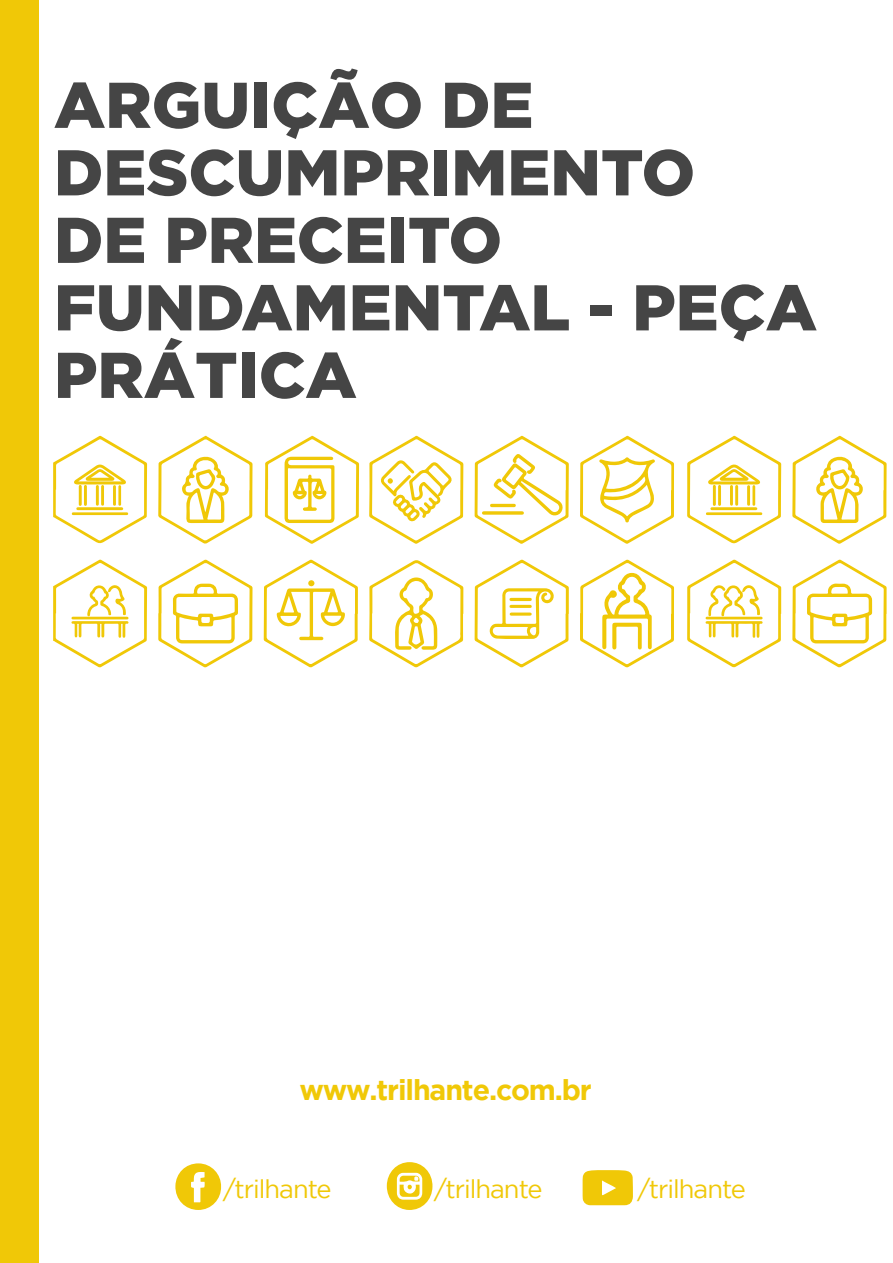
<style>
.page{position:relative;width:893px;height:1263px;background:#fff}
.page>*{position:absolute;margin:0;border:0;box-sizing:border-box;transform-origin:0 0}
.Título_do_Ebook{font:900 64.5px/67.5px "Gotham";color:#454545}
.t1{font:700 28.5px "Gotham";letter-spacing:-.04em;color:#f0c807}
.Parágrafo_Texto{font:25.5px "Gotham";letter-spacing:-.04em;color:#f0c807}
</style>
<div class="page">
<div style="left:0;top:0;width:39px;height:1263px;background:#f0c807"></div>
<svg style="left:475px;top:436px;width:94px;height:108px"></svg>
<svg style="left:53px;top:559px;width:94px;height:109px"></svg>
<svg style="left:369px;top:436px;width:94px;height:108px"></svg>
<svg style="left:158px;top:559px;width:94px;height:108px"></svg>
<svg style="left:792px;top:559px;width:95px;height:108px"></svg>
<svg style="left:580px;top:559px;width:94px;height:108px"></svg>
<svg style="left:264px;top:559px;width:94px;height:109px"></svg>
<div style="left:308px;top:580px;width:7px;height:6px;background:#f0c807;border-radius:50%"></div>
<svg style="left:369px;top:560px;width:94px;height:107px"></svg>
<svg style="left:687px;top:559px;width:94px;height:108px"></svg>
<svg style="left:580px;top:436px;width:94px;height:108px"></svg>
<svg style="left:158px;top:436px;width:94px;height:108px"></svg>
<svg style="left:792px;top:436px;width:95px;height:108px"></svg>
<svg style="left:53px;top:436px;width:94px;height:108px"></svg>
<svg style="left:265px;top:436px;width:94px;height:108px"></svg>
<svg style="left:687px;top:436px;width:94px;height:108px"></svg>
<svg style="left:475px;top:559px;width:94px;height:109px"></svg>
<svg style="left:175px;top:1163px;width:46px;height:47px"></svg>
<svg style="left:387px;top:1162px;width:46px;height:48px"></svg>
<svg style="left:582px;top:1170px;width:51px;height:35px;background:#f1ce22"></svg>
<p class="Título_do_Ebook" style="left:54px;top:70px;width:764px">ARGUIÇÃO DE<br>DESCUMPRIMENTO<br>DE PRECEITO<br>FUNDAMENTAL - PEÇA<br>PRÁTICA</p>
<p class="t1" style="left:299px;top:1073px;width:294px">www.trilhante.com.br</p>
<p class="Parágrafo_Texto" style="left:223px;top:1174px;width:110px">/trilhante</p>
<p class="Parágrafo_Texto" style="left:434px;top:1174px;width:110px">/trilhante</p>
<p class="Parágrafo_Texto" style="left:638px;top:1174px;width:110px">/trilhante</p>
</div>
